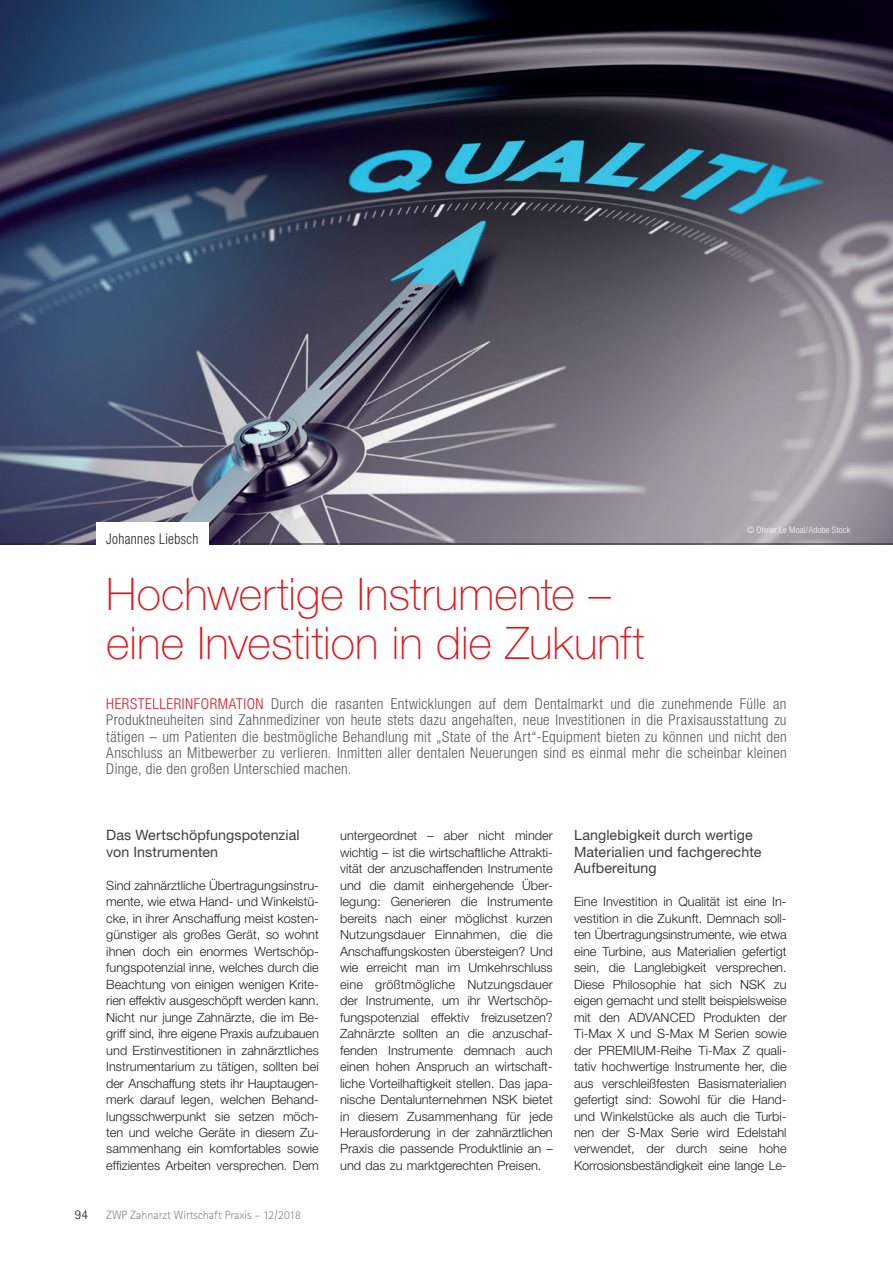
<style>
.page{position:relative;width:893px;height:1263px;background:#fff}
.page>*{position:absolute;margin:0;border:0;box-sizing:border-box;transform-origin:0 0}
.Headline{font:100 45px/49.5px "Helvetica Neue";color:#de1920}
.Teaser{font:300 condensed 15px/16.5px "Helvetica Neue";letter-spacing:.02em;color:#57585a;text-align:justify}
.Author{font:300 condensed 14.85px "Helvetica Neue";letter-spacing:.03em;color:#231f20;scale:.91 1}
.Crossheading{font:14.25px/16.5px "Helvetica Neue";letter-spacing:.005em;color:#3e3e3f}
.Pagenumber{font:300 13.5px "Rotis Sans Serif";color:#231f20}
.Content{font:300 12.75px/16.5px "Helvetica Neue";color:#231f20}
.t1{font:300 12px "Rotis Sans Serif";color:#808285}
.Copyright{font:300 condensed 9px "Helvetica Neue";letter-spacing:.02em;color:#fff}
.s1{color:#de1920}
</style>
<div class="page">
<img style="left:0;top:0;width:893px;height:544px">
<hr style="left:206px;top:544px;width:687px;height:1px;background:#231f20">
<hr style="left:0;top:544px;width:96px;height:1px;background:#231f20">
<div style="left:96px;top:522px;width:112px;height:38px;background:#fff"></div>
<p class="Author" style="left:106px;top:530px;width:103px">Johannes Liebsch</p>
<p class="Copyright" style="left:747px;top:525px;width:105px">© Olivier Le Moal/Adobe Stock</p>
<p class="Headline" style="left:106px;top:569px;width:540px">Hochwertige Instrumente – eine Investition in die Zukunft</p>
<p class="Teaser" style="left:106px;top:695px;width:682px"><span class="s1">HERSTELLERINFORMATION</span> Durch die rasanten Entwicklungen auf dem Dentalmarkt und die zunehmende Fülle an Produktneuheiten sind Zahnmediziner von heute stets dazu angehalten, neue Investitionen in die Praxisausstattung zu tätigen – um Patienten die bestmögliche Behandlung mit „State of the Art“-Equipment bieten zu können und nicht den Anschluss an Mitbewerber zu verlieren. Inmitten aller dentalen Neuerungen sind es einmal mehr die scheinbar kleinen Dinge, die den großen Unterschied machen.</p>
<p class="Crossheading" style="left:106px;top:827px;width:195px">Das Wertschöpfungspotenzial von Instrumenten</p>
<p class="Content" style="left:106px;top:877px;width:214px">Sind zahnärztliche Übertragungsinstru&shy;mente, wie etwa Hand- und Winkelstü&shy;cke, in ihrer Anschaffung meist kosten&shy;günstiger als großes Gerät, so wohnt ihnen doch ein enormes Wertschöp&shy;fungspotenzial inne, welches durch die Beachtung von einigen wenigen Krite&shy;rien effektiv ausgeschöpft werden kann.<br>Nicht nur junge Zahnärzte, die im Be&shy;griff sind, ihre eigene Praxis aufzubauen und Erstinvestitionen in zahnärztliches Instrumentarium zu tätigen, sollten bei der Anschaffung stets ihr Hauptaugen&shy;merk darauf legen, welchen Behand&shy;lungsschwerpunkt sie setzen möch&shy;ten und welche Geräte in diesem Zu&shy;sammenhang ein komfortables sowie effizientes Arbeiten versprechen. Dem</p>
<p class="Pagenumber" style="left:75px;top:1207px;width:14px">94</p>
<p class="t1" style="left:106px;top:1208px;width:196px">ZWP Zahnarzt Wirtschaft Praxis – 12/2018</p>
<p class="Content" style="left:340px;top:827px;width:214px">untergeordnet – aber nicht minder wichtig – ist die wirtschaftliche Attrakti&shy;vität der anzuschaffenden Instrumente und die damit einhergehende Über&shy;legung: Generieren die Instrumente bereits nach einer möglichst kurzen Nutzungsdauer Einnahmen, die die Anschaffungskosten übersteigen? Und wie erreicht man im Umkehrschluss eine größtmögliche Nutzungsdauer der Instrumente, um ihr Wertschöp&shy;fungspotenzial effektiv freizusetzen?<br>Zahnärzte sollten an die anzuschaf&shy;fenden Instrumente demnach auch einen hohen Anspruch an wirtschaft&shy;liche Vorteilhaftigkeit stellen. Das japa&shy;nische Dentalunternehmen NSK bietet in diesem Zusammenhang für jede Herausforderung in der zahnärztlichen Praxis die passende Produktlinie an – und das zu marktgerechten Preisen.</p>
<p class="Crossheading" style="left:574px;top:827px;width:189px">Langlebigkeit durch wertige<br>Materialien und fachgerechte<br>Aufbereitung</p>
<p class="Content" style="left:574px;top:893px;width:214px">Eine Investition in Qualität ist eine In&shy;vestition in die Zukunft. Demnach soll&shy;ten Übertragungsinstrumente, wie etwa eine Turbine, aus Materialien gefertigt sein, die Langlebigkeit versprechen.<br>Diese Philosophie hat sich NSK zu eigen gemacht und stellt beispielsweise mit den ADVANCED Produkten der Ti-Max X und S-Max M Serien sowie der PREMIUM-Reihe Ti-Max Z quali&shy;tativ hochwertige Instrumente her, die aus verschleißfesten Basismaterialien gefertigt sind: Sowohl für die Hand&shy;und Winkelstücke als auch die Turbi&shy;nen der S-Max Serie wird Edelstahl verwendet, der durch seine hohe Korrosionsbeständigkeit eine lange Le-</p>
</div>
